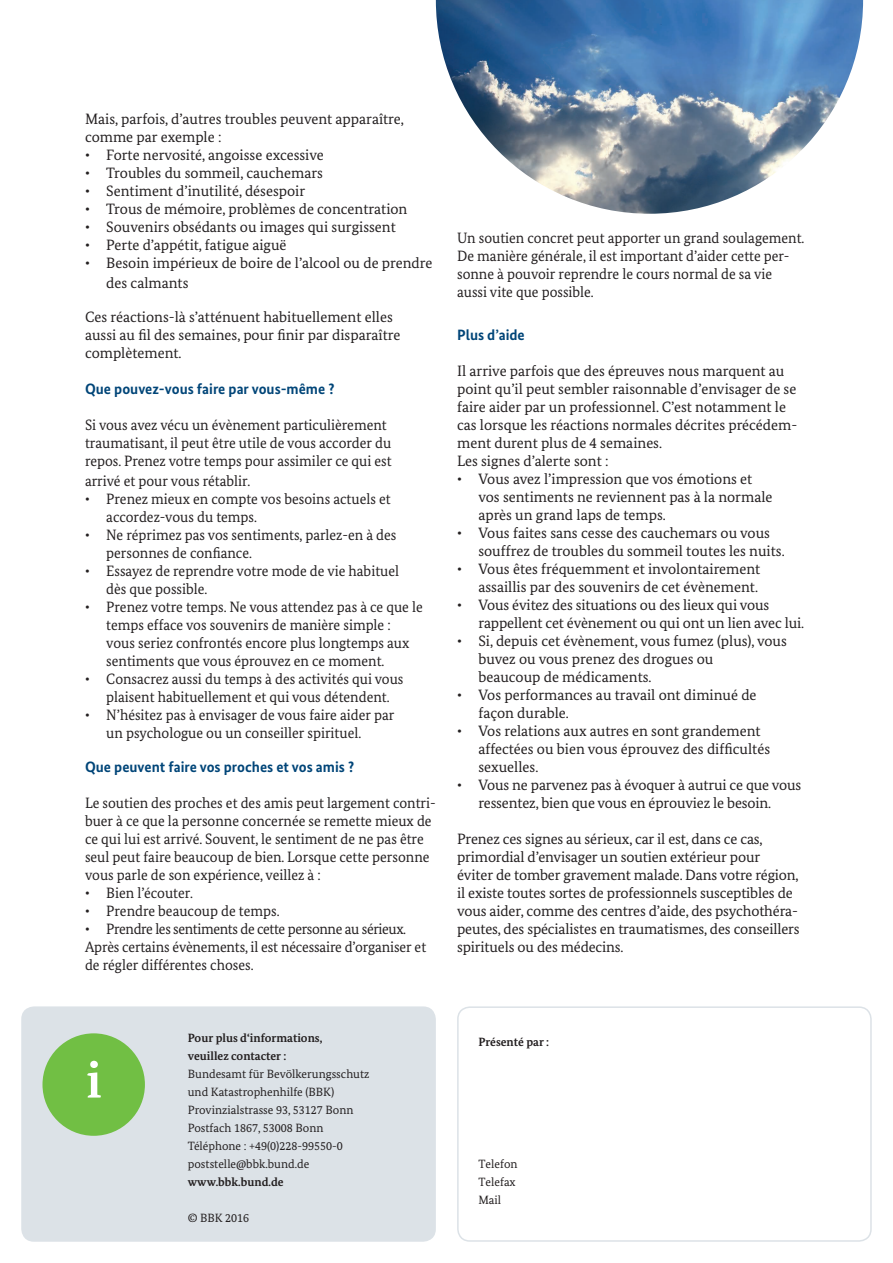
<style>
.page{position:relative;width:893px;height:1263px;background:#fff}
.page>*{position:absolute;margin:0;border:0;box-sizing:border-box;transform-origin:0 0}
.t1{font:700 51px "Bundes Serif";color:#fff}
.t2{font:15px/18px "Bundes Serif";color:#231f20}
.t3{font:15px/18px "Bundes Serif";color:#231f20;scale:.96 1}
.t4{font:700 15px "Bundes Sans";color:#004578}
.t5{font:12px/18px "Bundes Serif";color:#231f20}
.t6{font:700 12px "Bundes Serif";color:#231f20}
.s1{font-weight:700}
</style>
<div class="page">
<div style="left:21px;top:1006px;width:415px;height:236px;background:#dce2e7;border-radius:13px"></div>
<div style="left:457px;top:1006px;width:415px;height:236px;border:2px solid #dce2e7;border-radius:12px"></div>
<img style="left:436px;top:0;width:427px;height:214px">
<div style="left:42px;top:1033px;width:103px;height:103px;background:#71bf44;border-radius:50%"></div>
<p class="t2" style="left:85px;top:110px;width:320px">Mais, parfois, d’autres troubles peuvent apparaître, comme par exemple :</p>
<p class="t2" style="left:85px;top:146px;width:240px">• Forte nervosité, angoisse excessive</p>
<p class="t2" style="left:85px;top:164px;width:239px">• Troubles du sommeil, cauchemars</p>
<p class="t2" style="left:85px;top:182px;width:222px">• Sentiment d’inutilité, désespoir</p>
<p class="t2" style="left:85px;top:200px;width:324px">• Trous de mémoire, problèmes de concentration</p>
<p class="t2" style="left:85px;top:218px;width:312px">• Souvenirs obsédants ou images qui surgissent</p>
<p class="t2" style="left:85px;top:236px;width:203px">• Perte d’appétit, fatigue aiguë</p>
<p class="t2" style="left:106px;top:253px;width:328px;line-height:19.5px;text-indent:-21px">• Besoin impérieux de boire de l’alcool ou de prendre des calmants</p>
<p class="t2" style="left:85px;top:308px;width:317px">Ces réactions-là s’atténuent habituellement elles aussi au fil des semaines, pour finir par disparaître complètement.</p>
<p class="t4" style="left:85px;top:380px;width:251px">Que pouvez-vous faire par vous-même ?</p>
<p class="t3" style="left:85px;top:416px;width:321px">Si vous avez vécu un évènement particulièrement trau matisant, il peut être utile de vous accorder du repos. Prenez votre temps pour assimiler ce qui est</p>
<p class="t3" style="left:85px;top:472px;width:174px">arrivé et pour vous rétablir.</p>
<p class="t3" style="left:106px;top:490px;width:298px;text-indent:-21px">• Prenez mieux en compte vos besoins actuels et accordez-vous du temps.</p>
<p class="t3" style="left:106px;top:526px;width:304px;text-indent:-21px">• Ne réprimez pas vos sentiments, parlez-en à des personnes de confiance.</p>
<p class="t3" style="left:106px;top:562px;width:307px;text-indent:-21px">• Essayez de reprendre votre mode de vie habituel dès que possible.</p>
<p class="t3" style="left:106px;top:598px;width:331px;text-indent:-21px">• Prenez votre temps. Ne vous attendez pas à ce que le temps efface vos souvenirs de manière simple : vous seriez confrontés encore plus longtemps aux sentiments que vous éprouvez en ce moment.</p>
<p class="t3" style="left:85px;top:670px;width:333px;text-align:center">• Consacrez aussi du temps à des activités qui vous plaisent habituellement et qui vous détendent.</p>
<p class="t3" style="left:106px;top:706px;width:302px;text-indent:-21px">• N’hésitez pas à envisager de vous faire aider par un psychologue ou un conseiller spirituel.</p>
<p class="t4" style="left:85px;top:758px;width:271px">Que peuvent faire vos proches et vos amis ?</p>
<p class="t3" style="left:85px;top:794px;width:367px">Le soutien des proches et des amis peut largement contri&shy;buer à ce que la personne concernée se remette mieux de ce qui lui est arrivé. Souvent, le sentiment de ne pas être seul peut faire beaucoup de bien. Lorsque cette personne vous parle de son expérience, veillez à :</p>
<p class="t3" style="left:85px;top:884px;width:114px">• Bien l’écouter.</p>
<p class="t3" style="left:85px;top:902px;width:204px">• Prendre beaucoup de temps.</p>
<p class="t3" style="left:85px;top:920px;width:357px">• Prendre les sentiments de cette personne au sérieux.<br>Après certains évènements, il est nécessaire d’organiser et de régler différentes choses.</p>
<p class="t3" style="left:457px;top:229px;width:363px">Un soutien concret peut apporter un grand soulagement.<br>De manière générale, il est important d’aider cette per&shy;sonne à pouvoir reprendre le cours normal de sa vie aussi vite que possible.</p>
<p class="t4" style="left:457px;top:326px;width:69px">Plus d’aide</p>
<p class="t2" style="left:457px;top:362px;width:342px">Il arrive parfois que des épreuves nous marquent au point qu’il peut sembler raisonnable d’envisager de se faire aider par un professionnel. C’est notamment le cas lorsque les réactions normales décrites précédem&shy;ment durent plus de 4 semaines.<br>Les signes d’alerte sont :</p>
<p class="t2" style="left:478px;top:470px;width:296px;text-indent:-21px">• Vous avez l’impression que vos émotions et vos sentiments ne reviennent pas à la normale après un grand laps de temps.</p>
<p class="t2" style="left:478px;top:524px;width:308px;text-indent:-21px">• Vous faites sans cesse des cauchemars ou vous souffrez de troubles du sommeil toutes les nuits.</p>
<p class="t2" style="left:457px;top:560px;width:305px;text-align:right">• Vous êtes fréquemment et involontairement assaillis par des souvenirs de cet évènement.</p>
<p class="t2" style="left:478px;top:596px;width:327px;text-indent:-21px">• Vous évitez des situations ou des lieux qui vous rappellent cet évènement ou qui ont un lien avec lui.</p>
<p class="t2" style="left:478px;top:632px;width:310px;text-indent:-21px">• Si, depuis cet évènement, vous fumez (plus), vous buvez ou vous prenez des drogues ou<br>beaucoup de médicaments.</p>
<p class="t2" style="left:478px;top:686px;width:280px;text-indent:-21px">• Vos performances au travail ont diminué de façon durable.</p>
<p class="t2" style="left:478px;top:722px;width:293px;text-indent:-21px">• Vos relations aux autres en sont grandement affectées ou bien vous éprouvez des difficultés sexuelles.</p>
<p class="t2" style="left:457px;top:776px;width:346px;text-align:center">• Vous ne parvenez pas à évoquer à autrui ce que vous ressentez, bien que vous en éprouviez le besoin.</p>
<p class="t2" style="left:457px;top:830px;width:344px">Prenez ces signes au sérieux, car il est, dans ce cas, primordial d’envisager un soutien extérieur pour éviter de tomber gravement malade. Dans votre région, il existe toutes sortes de professionnels susceptibles de vous aider, comme des centres d’aide, des psychothéra&shy;peutes, des spécialistes en traumatismes, des conseillers spirituels ou des médecins.</p>
<h1 class="t1" style="left:86px;top:1049px;width:17px">i</h1>
<p class="t5" style="left:188px;top:1029px;width:183px"><span class="s1">Pour plus d‘informations,<br>veuillez contacter :<br></span>Bundesamt für Bevölkerungsschutz und Katastrophenhilfe (BBK)<br>Provinzialstrasse 93, 53127 Bonn<br>Postfach 1867, 53008 Bonn<br>Téléphone : +49(0)228-99550-0 poststelle@bbk.bund.de <span class="s1">www.bbk.bund.de</span></p>
<p class="t5" style="left:188px;top:1209px;width:63px">© BBK 2016</p>
<p class="t6" style="left:478px;top:1034px;width:72px">Présenté par :</p>
<p class="t5" style="left:478px;top:1155px;width:41px">Telefon<br>Telefax<br>Mail</p>
</div>
